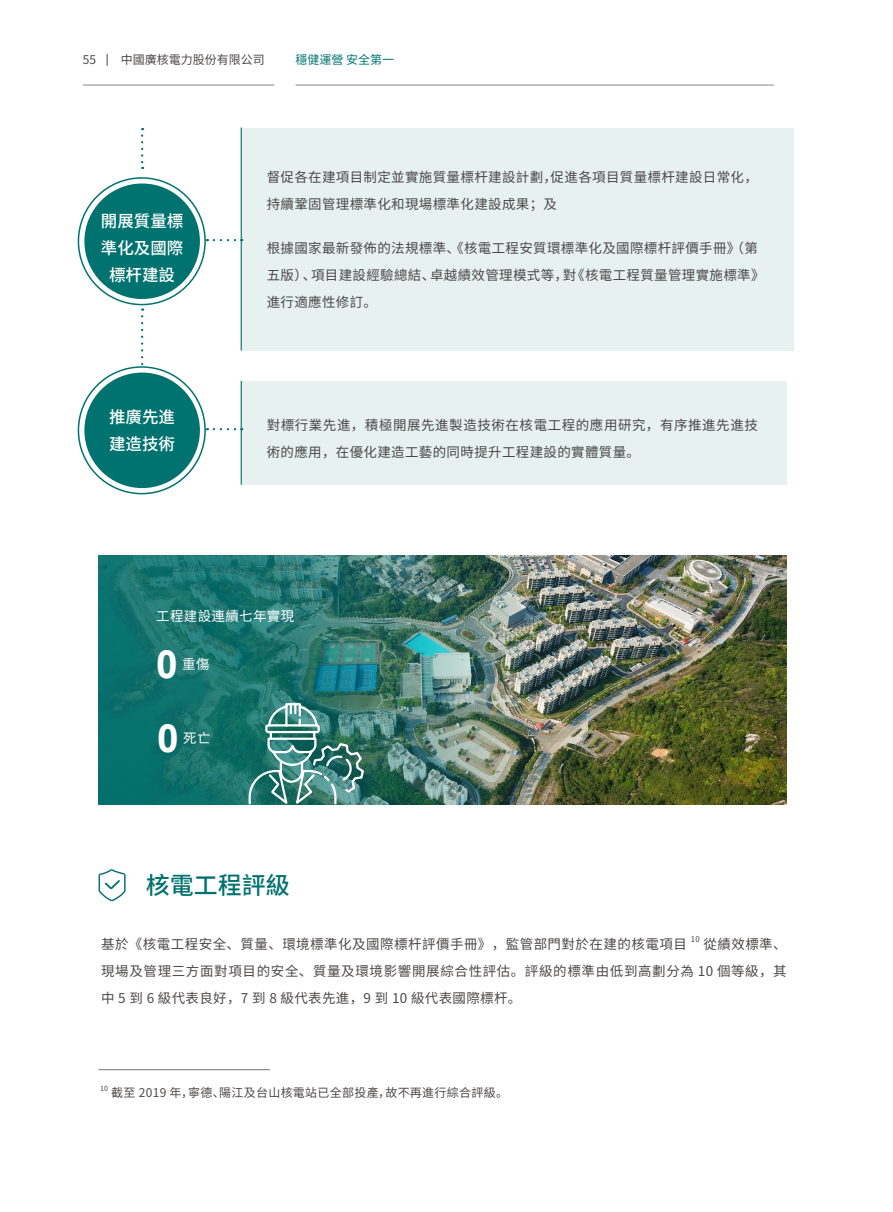
<style>
.page{position:relative;width:893px;height:1212px;background:#fff}
.page>*{position:absolute;margin:0;border:0;box-sizing:border-box;transform-origin:0 0}
.t1{font:700 39px "Arial";color:#fff}
.t2{font:500 24px "Source Han Sans CN";color:#00726f}
.t3{font:500 16.5px/27px "Source Han Sans CN";color:#fff;text-align:center}
.t4{font:13.5px/27px "Source Han Sans CN";letter-spacing:.025em;color:#4c4948}
.t5{font:13.5px "Source Han Sans CN";letter-spacing:.025em;color:#fff}
.t6{font:12px "Source Han Sans CN";letter-spacing:.025em;color:#4c4948}
.t7{font:12px "Source Han Sans CN";color:#4c4948}
.t8{font:12px "Source Han Sans CN";color:#027673}
.t9{font:7.8px "Source Han Sans CN";color:#4c4948}
.t10{font:7.05px "Source Han Sans CN";color:#4c4948}
</style>
<div class="page">
<hr style="left:83px;top:85px;width:191px;height:1px;background:#898989">
<hr style="left:296px;top:85px;width:478px;height:1px;background:#898989">
<svg style="left:107px;top:54px;width:1px;height:12px"></svg>
<div style="left:242px;top:381px;width:545px;height:104px;background:#e6f1f0"></div>
<img style="left:617px;top:555px;width:170px;height:249px">
<img style="left:99px;top:555px;width:518px;height:249px">
<svg style="left:141px;top:136px;width:2px;height:33px"></svg>
<svg style="left:141px;top:308px;width:2px;height:58px"></svg>
<svg style="left:78px;top:178px;width:127px;height:127px"></svg>
<svg style="left:78px;top:367px;width:127px;height:127px"></svg>
<div style="left:84px;top:183px;width:116px;height:116px;background:#00726f;border-radius:50%"></div>
<div style="left:84px;top:373px;width:116px;height:115px;background:#00726f;border-radius:50%"></div>
<div style="left:242px;top:128px;width:552px;height:222px;background:#e6f1f0"></div>
<svg style="left:214px;top:239px;width:27px;height:2px"></svg>
<svg style="left:214px;top:428px;width:27px;height:2px"></svg>
<hr style="left:241px;top:128px;width:1px;height:222px;background:#00726f">
<hr style="left:241px;top:381px;width:1px;height:104px;background:#00726f">
<svg style="left:99px;top:869px;width:27px;height:32px"></svg>
<hr style="left:99px;top:1069px;width:171px;height:1px;background:#727171">
<svg style="left:247px;top:702px;width:118px;height:103px;background:#4c8c85"></svg>
<p class="t6" style="left:83px;top:53px;width:15px">55</p>
<p class="t7" style="left:121px;top:53px;width:145px">中國廣核電力股份有限公司</p>
<p class="t8" style="left:296px;top:53px;width:100px">穩健運營 安全第一</p>
<p class="t3" style="left:101px;top:208px;width:84px">開展質量標準化及國際標杆建設</p>
<p class="t3" style="left:109px;top:404px;width:67px;text-align:left">推廣先進建造技術</p>
<p class="t4" style="left:267px;top:164px;width:493px">督促各在建項目制定並實施質量標杆建設計劃，促進各項目質量標杆建設日常化，持續鞏固管理標準化和現場標準化建設成果；及</p>
<p class="t4" style="left:267px;top:235px;width:499px">根據國家最新發佈的法規標準、《核電工程安質環標準化及國際標杆評價手冊》（第五版）、項目建設經驗總結、卓越績效管理模式等，對《核電工程質量管理實施標準》進行適應性修訂。</p>
<p class="t4" style="left:267px;top:412px;width:493px">對標行業先進，積極開展先進製造技術在核電工程的應用研究，有序推進先進技術的應用，在優化建造工藝的同時提升工程建設的實體質量。</p>
<p class="t5" style="left:156px;top:608px;width:140px">工程建設連續七年實現</p>
<h1 class="t1" style="left:156px;top:636px;width:23px">0</h1>
<p class="t5" style="left:182px;top:656px;width:29px">重傷</p>
<h1 class="t1" style="left:157px;top:711px;width:23px">0</h1>
<p class="t5" style="left:183px;top:731px;width:29px">死亡</p>
<h2 class="t2" style="left:146px;top:872px;width:145px">核電工程評級</h2>
<p class="t4" style="left:101px;top:931px;width:587px">基於《核電工程安全、質量、環境標準化及國際標杆評價手冊》，監管部門對於在建的核電項目</p>
<p class="t9" style="left:691px;top:935px;width:10px">10</p>
<p class="t4" style="left:101px;top:931px;width:687px;text-align:justify;text-indent:602px">從績效標準、現場及管理三方面對項目的安全、質量及環境影響開展綜合性評估。評級的標準由低到高劃分為 10 個等級，其中 5 到 6 級代表良好，7 到 8 級代表先進，9 到 10 級代表國際標杆。</p>
<p class="t10" style="left:100px;top:1084px;width:9px">10</p>
<p class="t6" style="left:111px;top:1085px;width:398px">截至 2019 年，寧德、陽江及台山核電站已全部投產，故不再進行綜合評級。</p>
</div>
